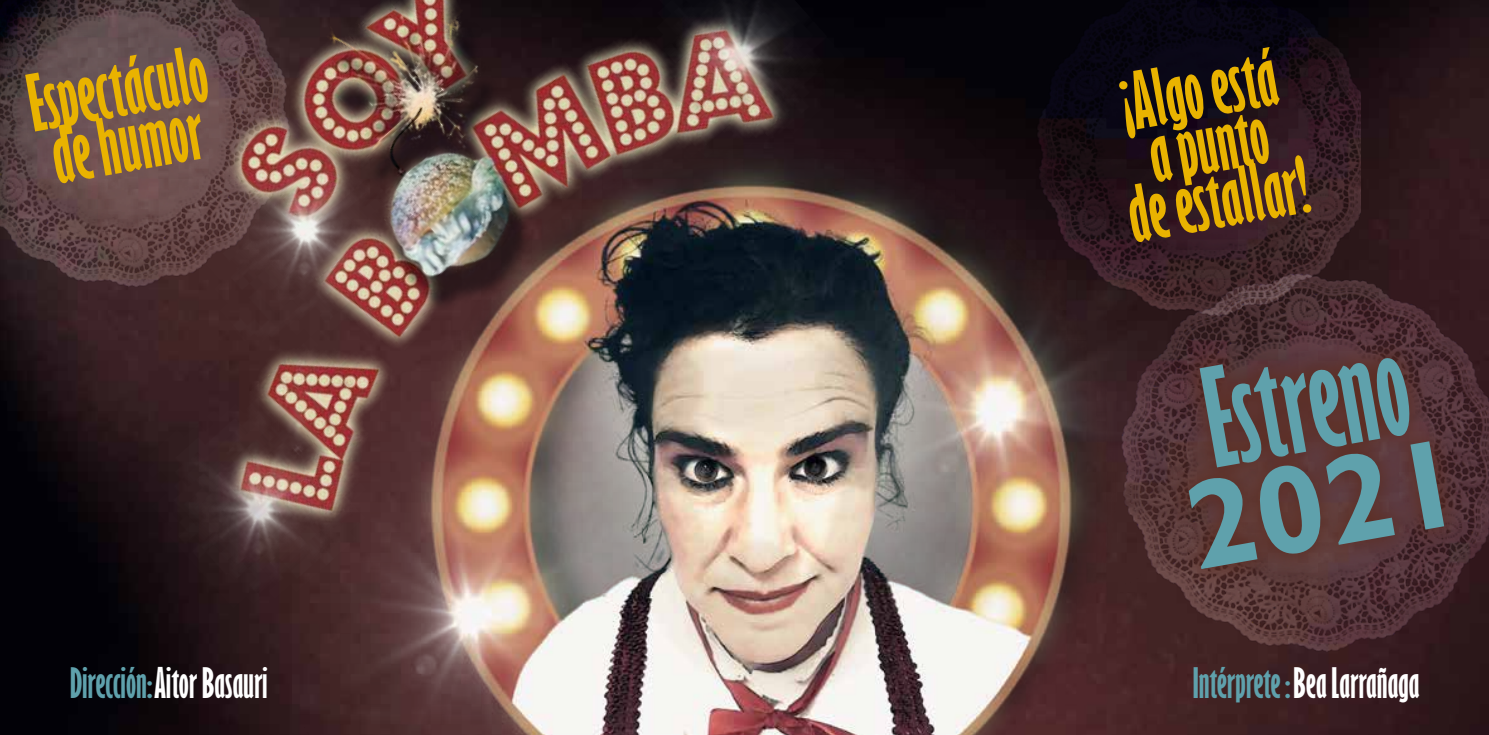
<style>
.page{position:relative;width:1489px;height:735px;background:#fff}
.page>*{position:absolute;margin:0;border:0;box-sizing:border-box;transform-origin:0 0}
.t1{font:126.35px "Gill Sans Std Bold Extra Cond";color:#5fa1ac}
.t2{font:700 126.35px "Gill Sans Std";color:#5fa1ac}
.t3{font:72.27px/55.6px "Gill Sans Std Bold Extra Cond";color:#e9b300}
.t4{font:38.68px "Gill Sans Std Bold Extra Cond";color:#fff}
.s1{color:#5fa1ac}
</style>
<div class="page">
<img style="left:0;top:0;width:1488px;height:734px">
<img style="left:0;top:0;width:868px;height:631px">
<img style="left:1028px;top:0;width:331px;height:258px">
<img style="left:1171px;top:258px;width:317px;height:395px">
<svg style="left:1171px;top:304px;width:300px;height:292px"></svg>
<img style="left:292px;top:51px;width:879px;height:683px">
<h2 class="t3" style="left:24px;top:79px;width:182px;rotate:-10deg">Espectáculo de humor</h2>
<h2 class="t3" style="left:1104px;top:81px;width:184px;text-align:center;rotate:-10deg">¡Algo está a punto<br>de estallar!</h2>
<h1 class="t1" style="left:1192px;top:343px;width:206px;rotate:-10deg">Estreno</h1>
<h1 class="t2" style="left:1174px;top:454px;width:280px;rotate:-10deg">2021</h1>
<p class="t4" style="left:70px;top:659px;width:199px"><span class="s1">Dirección:</span> Aitor Basauri</p>
<p class="t4" style="left:1192px;top:659px;width:228px"><span class="s1">Intérprete :</span> Bea Larrañaga</p>
</div>
